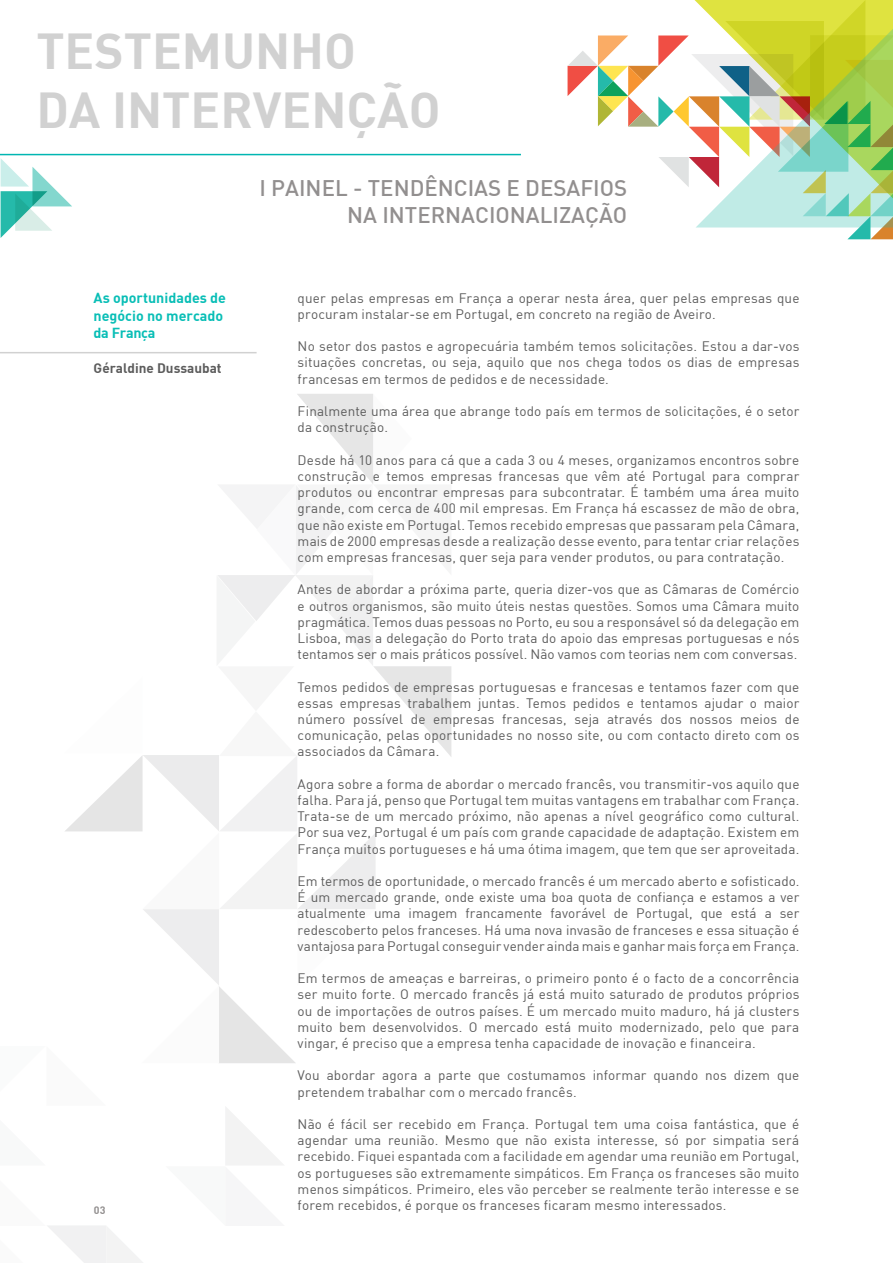
<style>
.page{position:relative;width:893px;height:1263px;background:#fff}
.page>*{position:absolute;margin:0;border:0;box-sizing:border-box;transform-origin:0 0}
.t1{font:700 49.5px/59.4px "DIN";color:#d1d1d1}
.t2{font:500 22.2px/26.5px "DIN";color:#928f8f;text-align:right}
.t3{font:700 14.25px/17.1px "DIN";color:#09beb6}
.t4{font:13.5px/16.2px "DIN";letter-spacing:.01em;color:#5c5c5c;text-align:justify}
.t5{font:700 13.5px "DIN";color:#5c5c5c}
.t6{font:700 10.65px "DIN";color:#928f8f}
</style>
<div class="page">
<hr style="left:0;top:154px;width:521px;height:1px;background:#00b6b2">
<svg style="left:48px;top:394px;width:403px;height:869px"></svg>
<hr style="left:0;top:352px;width:257px;height:1px;background:#d1d1d1">
<svg style="left:1px;top:159px;width:71px;height:79px"></svg>
<svg style="left:568px;top:0;width:325px;height:239px"></svg>
<h1 class="t1" style="left:36px;top:19px;width:406px">testemunho<br>da intervenção</h1>
<h2 class="t2" style="left:259px;top:174px;width:369px">I PAINEL - TENDÊNCIAS E DESAFIOS<br>NA INTERNACIONALIZAÇÃO</h2>
<p class="t3" style="left:94px;top:289px;width:134px">As oportunidades de negócio no mercado da França</p>
<p class="t5" style="left:94px;top:359px;width:130px">Géraldine Dussaubat</p>
<p class="t6" style="left:94px;top:1204px;width:13px">03</p>
<p class="t4" style="left:298px;top:289px;width:503px">quer pelas empresas em França a operar nesta área, quer pelas empresas que procuram instalar-se em Portugal, em concreto na região de Aveiro.</p>
<p class="t4" style="left:298px;top:338px;width:503px">No setor dos pastos e agropecuária também temos solicitações. Estou a dar-vos situações concretas, ou seja, aquilo que nos chega todos os dias de empresas francesas em termos de pedidos e de necessidade.</p>
<p class="t4" style="left:298px;top:403px;width:503px">Finalmente uma área que abrange todo país em termos de solicitações, é o setor da construção.</p>
<p class="t4" style="left:298px;top:451px;width:503px">Desde há 10 anos para cá que a cada 3 ou 4 meses, organizamos encontros sobre construção e temos empresas francesas que vêm até Portugal para comprar produtos ou encontrar empresas para subcontratar. É também uma área muito grande, com cerca de 400 mil empresas. Em França há escassez de mão de obra, que não existe em Portugal. Temos recebido empresas que passaram pela Câmara, mais de 2000 empresas desde a realização desse evento, para tentar criar relações com empresas francesas, quer seja para vender produtos, ou para contratação.</p>
<p class="t4" style="left:298px;top:581px;width:503px">Antes de abordar a próxima parte, queria dizer-vos que as Câmaras de Comércio e outros organismos, são muito úteis nestas questões. Somos uma Câmara muito pragmática. Temos duas pessoas no Porto, eu sou a responsável só da delegação em Lisboa, mas a delegação do Porto trata do apoio das empresas portuguesas e nós tentamos ser o mais práticos possível. Não vamos com teorias nem com conversas.</p>
<p class="t4" style="left:298px;top:678px;width:503px">Temos pedidos de empresas portuguesas e francesas e tentamos fazer com que essas empresas trabalhem juntas. Temos pedidos e tentamos ajudar o maior número possível de empresas francesas, seja através dos nossos meios de comunicação, pelas oportunidades no nosso site, ou com contacto direto com os associados da Câmara.</p>
<p class="t4" style="left:298px;top:775px;width:503px">Agora sobre a forma de abordar o mercado francês, vou transmitir-vos aquilo que falha. Para já, penso que Portugal tem muitas vantagens em trabalhar com França.<br>Trata-se de um mercado próximo, não apenas a nível geográfico como cultural.<br>Por sua vez, Portugal é um país com grande capacidade de adaptação. Existem em França muitos portugueses e há uma ótima imagem, que tem que ser aproveitada.</p>
<p class="t4" style="left:298px;top:873px;width:503px">Em termos de oportunidade, o mercado francês é um mercado aberto e sofisticado.<br>É um mercado grande, onde existe uma boa quota de confiança e estamos a ver atualmente uma imagem francamente favorável de Portugal, que está a ser redescoberto pelos franceses. Há uma nova invasão de franceses e essa situação é vantajosa para Portugal conseguir vender ainda mais e ganhar mais força em França.</p>
<p class="t4" style="left:298px;top:970px;width:503px">Em termos de ameaças e barreiras, o primeiro ponto é o facto de a concorrência ser muito forte. O mercado francês já está muito saturado de produtos próprios ou de importações de outros países. É um mercado muito maduro, há já clusters muito bem desenvolvidos. O mercado está muito modernizado, pelo que para vingar, é preciso que a empresa tenha capacidade de inovação e financeira.</p>
<p class="t4" style="left:298px;top:1067px;width:503px">Vou abordar agora a parte que costumamos informar quando nos dizem que pretendem trabalhar com o mercado francês.</p>
<p class="t4" style="left:298px;top:1116px;width:503px">Não é fácil ser recebido em França. Portugal tem uma coisa fantástica, que é agendar uma reunião. Mesmo que não exista interesse, só por simpatia será recebido. Fiquei espantada com a facilidade em agendar uma reunião em Portugal, os portugueses são extremamente simpáticos. Em França os franceses são muito menos simpáticos. Primeiro, eles vão perceber se realmente terão interesse e se forem recebidos, é porque os franceses ficaram mesmo interessados.</p>
</div>
